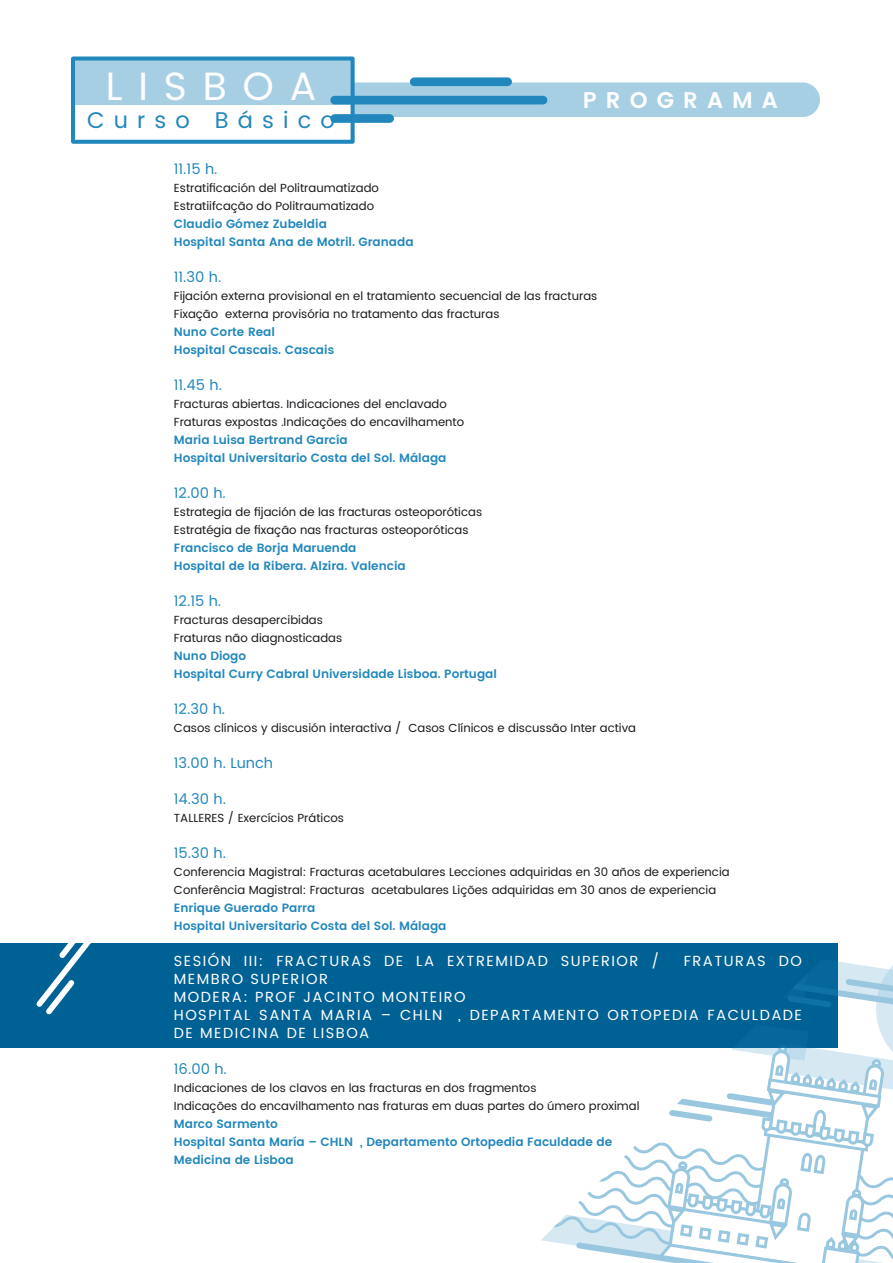
<style>
.page{position:relative;width:893px;height:1263px;background:#fff}
.page>*{position:absolute;margin:0;border:0;box-sizing:border-box;transform-origin:0 0}
.t1{font:39.45px "Poppins";letter-spacing:.4em;color:#fff}
.t2{font:22.65px "Poppins";letter-spacing:.4em;color:#2187bc}
.t3{font:600 22.65px "Poppins";letter-spacing:.4em;color:#fff}
.t4{font:14.7px/18px "Poppins";letter-spacing:.1em;color:#fff}
.t5{font:14.7px "Poppins";color:#2187bc}
.t6{font:600 12px/18px "Poppins";color:#2187bc}
.t7{font:11.7px/18px "Poppins";color:#1a171b}
</style>
<div class="page">
<div style="left:0;top:943px;width:837px;height:105px;background:#006194"></div>
<svg style="left:541px;top:943px;width:352px;height:320px"></svg>
<svg style="left:36px;top:943px;width:55px;height:72px"></svg>
<div style="left:414px;top:77px;width:94px;height:9px;background:#2187bc"></div>
<div style="left:335px;top:114px;width:55px;height:9px;background:#2187bc"></div>
<svg style="left:355px;top:82px;width:465px;height:35px"></svg>
<div style="left:73px;top:59px;width:280px;height:46px;background:#a7cfe4"></div>
<div style="left:71px;top:56px;width:284px;height:88px;border:4px solid #2187bc"></div>
<h1 class="t1" style="left:106px;top:58px;width:212px">LISBOA</h1>
<h2 class="t2" style="left:87px;top:104px;width:249px">Curso Básico</h2>
<h2 class="t3" style="left:583px;top:83px;width:196px">PROGRAMA</h2>
<p class="t5" style="left:174px;top:158px;width:45px">11.15 h.</p>
<p class="t7" style="left:174px;top:179px;width:207px">Estratificación del Politraumatizado<br>Estratiifcação do Politraumatizado</p>
<p class="t6" style="left:174px;top:215px;width:241px">Claudio Gómez Zubeldia<br>Hospital Santa Ana de Motril. Granada</p>
<p class="t5" style="left:174px;top:266px;width:49px">11.30 h.</p>
<p class="t7" style="left:174px;top:287px;width:425px">Fijación externa provisional en el tratamiento secuencial de las fracturas<br>Fixação externa provisória no tratamento das fracturas</p>
<p class="t6" style="left:174px;top:323px;width:162px">Nuno Corte Real<br>Hospital Cascais. Cascais</p>
<p class="t5" style="left:174px;top:374px;width:50px">11.45 h.</p>
<p class="t7" style="left:174px;top:395px;width:292px">Fracturas abiertas. Indicaciones del enclavado<br>Fraturas expostas .Indicações do encavilhamento</p>
<p class="t6" style="left:174px;top:431px;width:274px">Maria Luisa Bertrand García<br>Hospital Universitario Costa del Sol. Málaga</p>
<p class="t5" style="left:174px;top:482px;width:53px">12.00 h.</p>
<p class="t7" style="left:174px;top:503px;width:310px">Estrategia de fijación de las fracturas osteoporóticas<br>Estratégia de fixação nas fracturas osteoporóticas</p>
<p class="t6" style="left:174px;top:539px;width:233px">Francisco de Borja Maruenda<br>Hospital de la Ribera. Alzira. Valencia</p>
<p class="t5" style="left:174px;top:590px;width:49px">12.15 h.</p>
<p class="t7" style="left:174px;top:611px;width:170px">Fracturas desapercibidas<br>Fraturas não diagnosticadas</p>
<p class="t6" style="left:174px;top:647px;width:325px">Nuno Diogo<br>Hospital Curry Cabral Universidade Lisboa. Portugal</p>
<p class="t5" style="left:174px;top:698px;width:53px">12.30 h.</p>
<p class="t7" style="left:174px;top:719px;width:464px">Casos clínicos y discusión interactiva / Casos Clínicos e discussão Inter activa</p>
<p class="t5" style="left:174px;top:752px;width:101px">13.00 h. Lunch</p>
<p class="t5" style="left:174px;top:788px;width:54px">14.30 h.</p>
<p class="t7" style="left:174px;top:809px;width:172px">TALLERES / Exercícios Práticos</p>
<p class="t5" style="left:174px;top:842px;width:54px">15.30 h.</p>
<p class="t7" style="left:174px;top:863px;width:557px">Conferencia Magistral: Fracturas acetabulares Lecciones adquiridas en 30 años de experiencia<br>Conferência Magistral: Fracturas acetabulares Lições adquiridas em 30 anos de experiencia</p>
<p class="t6" style="left:174px;top:899px;width:274px">Enrique Guerado Parra<br>Hospital Universitario Costa del Sol. Málaga</p>
<p class="t4" style="left:174px;top:952px;width:487px">SESIÓN III: FRACTURAS DE LA EXTREMIDAD SUPERIOR /</p>
<p class="t4" style="left:684px;top:952px;width:120px">FRATURAS DO</p>
<p class="t4" style="left:174px;top:970px;width:629px">MEMBRO SUPERIOR<br>MODERA: PROF JACINTO MONTEIRO<br>HOSPITAL SANTA MARIA – CHLN , DEPARTAMENTO ORTOPEDIA FACULDADE DE MEDICINA DE LISBOA</p>
<p class="t5" style="left:174px;top:1058px;width:54px">16.00 h.</p>
<p class="t7" style="left:174px;top:1079px;width:467px">Indicaciones de los clavos en las fracturas en dos fragmentos<br>Indicações do encavilhamento nas fraturas em duas partes do úmero proximal</p>
<p class="t6" style="left:174px;top:1115px;width:440px">Marco Sarmento<br>Hospital Santa María – CHLN , Departamento Ortopedia Faculdade de<br>Medicina de Lisboa</p>
</div>
